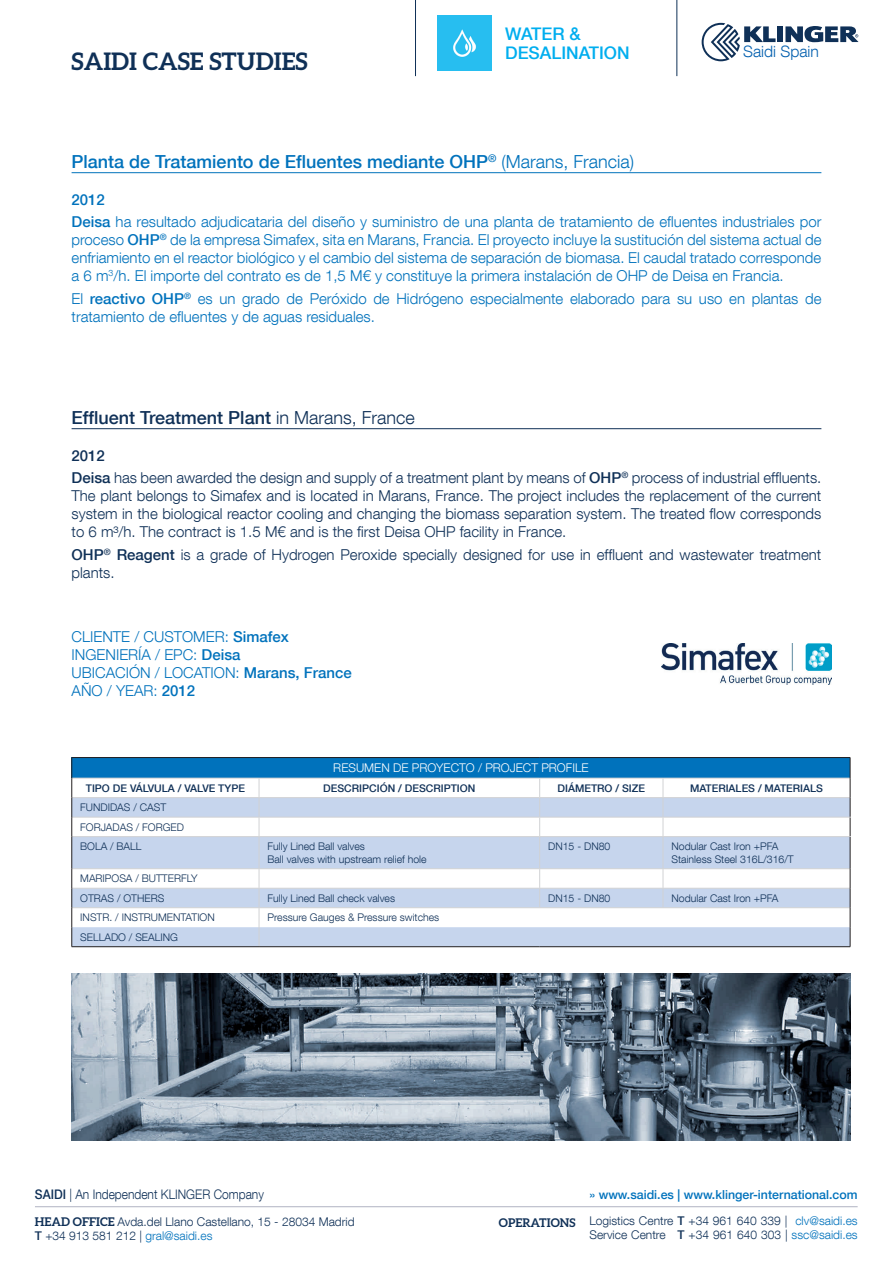
<style>
.page{position:relative;width:893px;height:1263px;background:#fff}
.page>*{position:absolute;margin:0;border:0;box-sizing:border-box;transform-origin:0 0}
.t1{font:700 24.15px "Aleo";color:#0f3057}
.t2{font:500 18px "Helvetica Neue LT Com";color:#0072bc}
.t3{font:500 18px "Helvetica Neue LT Com";color:#0f3057}
.t4{font:500 17.4px/19.5px "Helvetica Neue LT Com";color:#00aeef}
.t5{font:300 15.75px "Helvetica Neue LT Com";color:#0460af}
.t6{font:300 15px/18px "Helvetica Neue LT Com";color:#0072bc}
.t7{font:300 15px/18px "Helvetica Neue LT Com";color:#0f3057}
.t8{font:300 13.2px "Helvetica Neue LT Com";color:#0f3057;scale:.91 1}
.t9{font:500 12.45px "Helvetica Neue LT Com";color:#0072bc}
.t10{font:300 12px/14.4px "Helvetica Neue LT Com";color:#0f3057}
.t11{font:300 12px "Helvetica Neue LT Com";color:#fff}
.t12{font:700 12px "Aleo";color:#0f3057}
.t13{font:300 10.5px/19.5px "Helvetica Neue LT Com";color:#0f3057}
.t14{font:500 10.5px "Helvetica Neue LT Com";color:#0f3057}
.s1{font-weight:300}
.s2{font-weight:500}
.s3{font-family:"Aleo";font-weight:700}
.s4{color:#0072bc}
</style>
<div class="page">
<hr style="left:35px;top:1206px;width:823px;height:1px;background:#6d728e">
<img style="left:437px;top:16px;width:55px;height:54px">
<hr style="left:677px;top:0;width:1px;height:76px;background:#0f3057">
<hr style="left:415px;top:0;width:1px;height:76px;background:#0f3057">
<div style="left:777px;top:26px;width:6px;height:16px;background:#0f3057"></div>
<svg style="left:785px;top:26px;width:73px;height:16px"></svg>
<svg style="left:702px;top:23px;width:73px;height:38px"></svg>
<img style="left:72px;top:974px;width:779px;height:166px">
<hr style="left:72px;top:172px;width:749px;height:1px;background:#0072bc">
<hr style="left:72px;top:428px;width:749px;height:1px;background:#0f3057">
<div style="left:72px;top:757px;width:778px;height:21px;background:#0072bc"></div>
<svg style="left:73px;top:798px;width:777px;height:148px;fill:#c6d5ed"></svg>
<hr style="left:72px;top:778px;width:187px;height:1px;background:#d1d2d4">
<hr style="left:259px;top:778px;width:281px;height:1px;background:#d1d2d4">
<hr style="left:540px;top:778px;width:123px;height:1px;background:#d1d2d4">
<hr style="left:663px;top:778px;width:187px;height:1px;background:#d1d2d4">
<hr style="left:72px;top:797px;width:187px;height:1px;background:#d1d2d4">
<hr style="left:259px;top:797px;width:281px;height:1px;background:#d1d2d4">
<hr style="left:540px;top:797px;width:123px;height:1px;background:#d1d2d4">
<hr style="left:663px;top:797px;width:187px;height:1px;background:#d1d2d4">
<hr style="left:72px;top:817px;width:187px;height:1px;background:#d1d2d4">
<hr style="left:259px;top:817px;width:281px;height:1px;background:#d1d2d4">
<svg style="left:259px;top:778px;width:1px;height:58px"></svg>
<hr style="left:540px;top:817px;width:123px;height:1px;background:#d1d2d4">
<svg style="left:539px;top:778px;width:1px;height:58px"></svg>
<hr style="left:663px;top:817px;width:187px;height:1px;background:#d1d2d4">
<svg style="left:663px;top:778px;width:1px;height:58px"></svg>
<hr style="left:72px;top:836px;width:187px;height:1px;background:#d1d2d4">
<hr style="left:259px;top:836px;width:281px;height:1px;background:#d1d2d4">
<hr style="left:259px;top:837px;width:1px;height:31px;background:#d1d2d4">
<hr style="left:540px;top:836px;width:123px;height:1px;background:#d1d2d4">
<hr style="left:539px;top:837px;width:1px;height:31px;background:#d1d2d4">
<hr style="left:663px;top:836px;width:187px;height:1px;background:#d1d2d4">
<hr style="left:663px;top:837px;width:1px;height:31px;background:#d1d2d4">
<hr style="left:72px;top:868px;width:187px;height:1px;background:#d1d2d4">
<hr style="left:259px;top:868px;width:281px;height:1px;background:#d1d2d4">
<hr style="left:540px;top:868px;width:123px;height:1px;background:#d1d2d4">
<hr style="left:663px;top:868px;width:187px;height:1px;background:#d1d2d4">
<hr style="left:72px;top:888px;width:187px;height:1px;background:#d1d2d4">
<hr style="left:259px;top:888px;width:281px;height:1px;background:#d1d2d4">
<hr style="left:540px;top:888px;width:123px;height:1px;background:#d1d2d4">
<svg style="left:539px;top:869px;width:1px;height:38px"></svg>
<hr style="left:663px;top:888px;width:187px;height:1px;background:#d1d2d4">
<svg style="left:663px;top:869px;width:1px;height:38px"></svg>
<hr style="left:72px;top:907px;width:187px;height:1px;background:#d1d2d4">
<hr style="left:259px;top:907px;width:281px;height:1px;background:#d1d2d4">
<hr style="left:540px;top:907px;width:123px;height:1px;background:#d1d2d4">
<hr style="left:663px;top:907px;width:187px;height:1px;background:#d1d2d4">
<svg style="left:259px;top:869px;width:1px;height:77px"></svg>
<hr style="left:72px;top:757px;width:187px;height:1px;background:#231f20">
<hr style="left:259px;top:757px;width:281px;height:1px;background:#231f20">
<hr style="left:540px;top:757px;width:123px;height:1px;background:#231f20">
<hr style="left:663px;top:757px;width:187px;height:1px;background:#231f20">
<svg style="left:850px;top:758px;width:1px;height:78px"></svg>
<svg style="left:72px;top:758px;width:1px;height:79px"></svg>
<hr style="left:72px;top:837px;width:1px;height:32px;background:#231f20">
<hr style="left:850px;top:837px;width:1px;height:32px;background:#231f20">
<svg style="left:72px;top:869px;width:1px;height:77px"></svg>
<svg style="left:850px;top:869px;width:1px;height:77px"></svg>
<hr style="left:72px;top:946px;width:187px;height:1px;background:#231f20">
<hr style="left:259px;top:946px;width:281px;height:1px;background:#231f20">
<hr style="left:540px;top:946px;width:123px;height:1px;background:#231f20">
<hr style="left:663px;top:946px;width:187px;height:1px;background:#231f20">
<img style="left:661px;top:643px;width:170px;height:41px">
<h1 class="t1" style="left:72px;top:48px;width:238px">SAIDI CASE STUDIES</h1>
<p class="t4" style="left:505px;top:24px;width:126px">WATER &amp;<br>DESALINATION</p>
<p class="t2" style="left:72px;top:151px;width:564px">Planta de Tratamiento de Efluentes mediante OHP<sup>®</sup> <span class="s1">(Marans, Francia)</span></p>
<p class="t5" style="left:743px;top:42px;width:77px">Saidi Spain</p>
<p class="t6" style="left:72px;top:188px;width:751px;line-height:22.2px"><span class="s2">2012<br>Deisa</span> ha resultado adjudicataria del diseño y suministro de una planta de tratamiento de efluentes industriales por</p>
<p class="t6" style="left:72px;top:231px;width:751px;text-align:justify">proceso <span class="s2">OHP</span><sup>®</sup> de la empresa Simafex, sita en Marans, Francia. El proyecto incluye la sustitución del sistema actual de enfriamiento en el reactor biológico y el cambio del sistema de separación de biomasa. El caudal tratado corresponde a 6 m<sup>3</sup>/h. El importe del contrato es de 1,5 M€ y constituye la primera instalación de OHP de Deisa en Francia.</p>
<p class="t6" style="left:72px;top:289px;width:751px">El <span class="s2">reactivo OHP</span><sup>®</sup> es un grado de Peróxido de Hidrógeno especialmente elaborado para su uso en plantas de tratamiento de efluentes y de aguas residuales.</p>
<p class="t3" style="left:72px;top:407px;width:345px">Effluent Treatment Plant <span class="s1">in Marans, France</span></p>
<p class="t7" style="left:72px;top:444px;width:751px;line-height:22.2px"><span class="s2">2012<br>Deisa</span> has been awarded the design and supply of a treatment plant by means of <span class="s2">OHP</span><sup>®</sup> process of industrial effluents.</p>
<p class="t7" style="left:72px;top:487px;width:751px;text-align:justify">The plant belongs to Simafex and is located in Marans, France. The project includes the replacement of the current system in the biological reactor cooling and changing the biomass separation system. The treated flow corresponds to 6 m³/h. The contract is 1.5 M€ and is the first Deisa OHP facility in France.</p>
<p class="t7" style="left:72px;top:545px;width:751px"><span class="s2">OHP</span><sup>®</sup> <span class="s2">Reagent</span> is a grade of Hydrogen Peroxide specially designed for use in effluent and wastewater treatment plants.</p>
<p class="t6" style="left:72px;top:627px;width:282px">CLIENTE / CUSTOMER: <span class="s2">Simafex<br></span>INGENIERÍA / EPC: <span class="s2">Deisa<br></span>UBICACIÓN / LOCATION: <span class="s2">Marans, France<br></span>AÑO / YEAR: <span class="s2">2012</span></p>
<p class="t11" style="left:333px;top:760px;width:257px">RESUMEN DE PROYECTO / PROJECT PROFILE</p>
<p class="t14" style="left:86px;top:781px;width:161px">TIPO DE VÁLVULA / VALVE TYPE</p>
<p class="t14" style="left:323px;top:781px;width:154px">DESCRIPCIÓN / DESCRIPTION</p>
<p class="t14" style="left:558px;top:781px;width:89px">DIÁMETRO / SIZE</p>
<p class="t14" style="left:690px;top:781px;width:134px">MATERIALES / MATERIALS</p>
<p class="t13" style="left:80px;top:797px;width:105px">FUNDIDAS / CAST<br>FORJADAS / FORGED<br>BOLA / BALL</p>
<p class="t13" style="left:268px;top:840px;width:161px;line-height:12.6px">Fully Lined Ball valves<br>Ball valves with upstream relief hole</p>
<p class="t13" style="left:548px;top:836px;width:64px">DN15 - DN80</p>
<p class="t13" style="left:671px;top:840px;width:124px;line-height:12.6px">Nodular Cast Iron +PFA<br>Stainless Steel 316L/316/T</p>
<p class="t13" style="left:80px;top:868px;width:119px">MARIPOSA / BUTTERFLY<br>OTRAS / OTHERS</p>
<p class="t13" style="left:268px;top:888px;width:129px">Fully Lined Ball check valves</p>
<p class="t13" style="left:548px;top:888px;width:64px">DN15 - DN80</p>
<p class="t13" style="left:671px;top:888px;width:108px">Nodular Cast Iron +PFA</p>
<p class="t13" style="left:80px;top:907px;width:136px">INSTR. / INSTRUMENTATION</p>
<p class="t13" style="left:268px;top:907px;width:173px">Pressure Gauges &amp; Pressure switches</p>
<p class="t13" style="left:80px;top:927px;width:99px">SELLADO / SEALING</p>
<p class="t8" style="left:35px;top:1186px;width:253px"><span class="s2">SAIDI</span> | An Independent KLINGER Company</p>
<p class="t10" style="left:35px;top:1214px;width:321px"><span class="s3">HEAD OFFICE</span> Avda.del Llano Castellano, 15 - 28034 Madrid<br><span class="s2">T</span> +34 913 581 212 | <span class="s4">gral@saidi.es</span></p>
<p class="t10" style="left:589px;top:1213px;width:270px">Logistics Centre <span class="s2">T</span> +34 961 640 339 | <span class="s4">clv@saidi.es<br></span>Service Centre <span class="s2">T</span> +34 961 640 303 | <span class="s4">ssc@saidi.es</span></p>
<p class="t9" style="left:589px;top:1187px;width:270px">» www.saidi.es | www.klinger-international.com</p>
<p class="t12" style="left:499px;top:1215px;width:78px">OPERATIONS</p>
</div>
